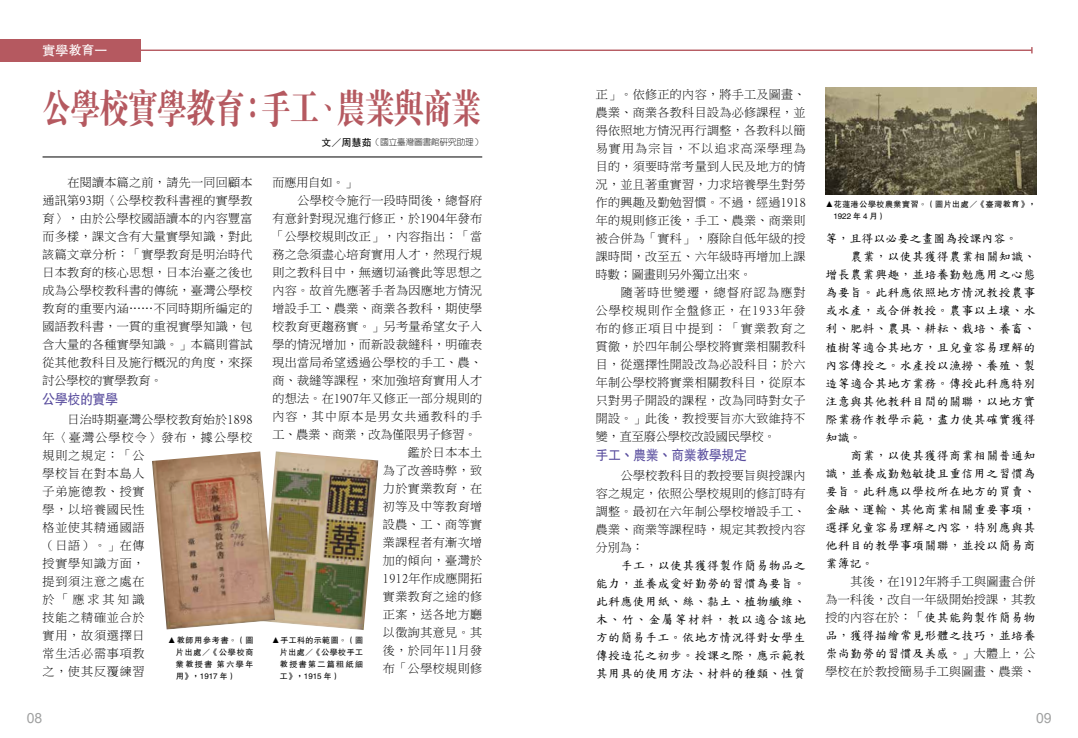
<style>
.page{position:relative;width:1078px;height:738px;background:#fff}
.page>*{position:absolute;margin:0;border:0;box-sizing:border-box;transform-origin:0 0}
.t1{font:40px "FZDBSB B51 0";letter-spacing:-.04em;color:#b55960;scale:.75 1}
.t2{font:14px "FZHTB B51 0";color:#584c9d;scale:.9 1}
.t3{font:14px "Arial";color:#9fa0a0}
.t4{font:13px "FZHTB B51 0";color:#fff}
.t5{font:12px/18px "Ming Li U";letter-spacing:.03em;color:#000;text-align:justify}
.t6{font:12px/18px "DF Kai Shu SB Estd BF";letter-spacing:.03em;color:#000;text-align:justify}
.t7{font:12px/18px "Ming Li U";letter-spacing:.07em;color:#000}
.t8{font:12px "Ming Li U";color:#000}
.t9{font:12px "Ming Li U";letter-spacing:.1em;color:#000}
.t10{font:12px "DF Kai Shu SB Estd BF";color:#000}
.t11{font:8.5px "FZY1 B B51 0";color:#000}
.t12{font:8px/12px "FZHTB B51 0";letter-spacing:.065em;color:#000;text-align:justify}
.s1{font-family:"FZHTB B51 0";font-size:10px}
.s2{font-family:"Ming Li U"}
</style>
<div class="page">
<hr style="left:43px;top:157px;width:439px;height:1px;background:#000">
<hr style="left:128px;top:49px;width:903px;height:2px;background:#b55960">
<div style="left:0;top:39px;width:141px;height:22px;background:#b55960"></div>
<img style="left:825px;top:88px;width:210px;height:106px">
<img style="left:275px;top:451px;width:103px;height:178px">
<img style="left:152px;top:451px;width:123px;height:178px">
<p class="t4" style="left:43px;top:43px;width:66px">實學教育一</p>
<h1 class="t1" style="left:42px;top:87px;width:587px">公學校實學教育：手工、農業與商業</h1>
<p class="t11" style="left:321px;top:138px;width:162px"><span class="s1">文／周慧茹</span>（國立臺灣圖書館研究助理）</p>
<p class="t5" style="left:272px;top:173px;width:85px">而應用自如。」</p>
<p class="t5" style="left:297px;top:191px;width:186px">公學校令施行一段時間後，總督府</p>
<p class="t5" style="left:272px;top:209px;width:211px">有意針對現況進行修正，於1904年發布</p>
<p class="t5" style="left:272px;top:227px;width:211px">「公學校規則改正」，內容指出：「當</p>
<p class="t5" style="left:272px;top:245px;width:211px">務之急須盡心培育實用人才，然現行規</p>
<p class="t5" style="left:272px;top:263px;width:211px">則之教科目中，無適切涵養此等思想之</p>
<p class="t5" style="left:272px;top:281px;width:211px">內容。故首先應著手者為因應地方情況</p>
<p class="t5" style="left:272px;top:299px;width:211px">增設手工、農業、商業各教科，期使學</p>
<p class="t5" style="left:272px;top:317px;width:211px">校教育更趨務實。」另考量希望女子入</p>
<p class="t5" style="left:272px;top:335px;width:211px">學的情況增加，而新設裁縫科，明確表</p>
<p class="t5" style="left:272px;top:353px;width:211px">現出當局希望透過公學校的手工、農、</p>
<p class="t5" style="left:272px;top:371px;width:211px">商、裁縫等課程，來加強培育實用人才</p>
<p class="t5" style="left:272px;top:389px;width:211px">的想法。在1907年又修正一部分規則的</p>
<p class="t9" style="left:272px;top:410px;width:211px">內容，其中原本是男女共通教科的手</p>
<p class="t8" style="left:272px;top:428px;width:205px">工、農業、商業，改為僅限男子修習。</p>
<p class="t5" style="left:408px;top:443px;width:76px">鑑於日本本土</p>
<p class="t5" style="left:383px;top:461px;width:101px">為了改善時弊，致</p>
<p class="t5" style="left:383px;top:479px;width:101px">力於實業教育，在</p>
<p class="t5" style="left:383px;top:497px;width:101px">初等及中等教育增</p>
<p class="t5" style="left:383px;top:515px;width:101px">設農、工、商等實</p>
<p class="t5" style="left:383px;top:533px;width:101px">業課程者有漸次增</p>
<p class="t5" style="left:383px;top:551px;width:101px">加的傾向，臺灣於</p>
<p class="t5" style="left:383px;top:569px;width:101px">1912年作成應開拓</p>
<p class="t5" style="left:383px;top:587px;width:101px">實業教育之途的修</p>
<p class="t5" style="left:383px;top:605px;width:101px">正案，送各地方廳</p>
<p class="t5" style="left:383px;top:623px;width:101px">以徵詢其意見。其</p>
<p class="t5" style="left:383px;top:641px;width:101px">後，於同年11月發</p>
<p class="t5" style="left:383px;top:659px;width:101px">布「公學校規則修</p>
<p class="t5" style="left:43px;top:173px;width:211px;text-indent:25px">在閱讀本篇之前，請先一同回顧本通訊第93期〈公學校教科書裡的實學教育〉，由於公學校國語讀本的內容豐富而多樣，課文含有大量實學知識，對此該篇文章分析：「實學教育是明治時代日本教育的核心思想，日本治臺之後也成為公學校教科書的傳統，臺灣公學校教育的重要內涵……不同時期所編定的國語教科書，一貫的重視實學知識，包含大量的各種實學知識。」本篇則嘗試從其他教科目及施行概況的角度，來探討公學校的實學教育。</p>
<p class="t2" style="left:43px;top:391px;width:85px">公學校的實學</p>
<p class="t7" style="left:43px;top:410px;width:211px;text-indent:25px">日治時期臺灣公學校教育始於1898年〈臺灣公學校令〉發布，據公學校規則之規定：「公<br>學校旨在對本島人<br>子弟施德教、授實<br>學，以培養國民性<br>格並使其精通國語<br>（日語）。」在傳<br>授實學知識方面，<br>提到須注意之處在<br>於「應求其知識<br>技能之精確並合於<br>實用，故須選擇日<br>常生活必需事項教<br>之，使其反覆練習</p>
<p class="t12" style="left:176px;top:634px;width:79px;text-indent:-8px">▲教師用參考書。（圖片出處／《公學校商業教授書 第六學年用》，1917 年）</p>
<p class="t12" style="left:280px;top:634px;width:85px;text-indent:-8px">▲手工科的示範圖。（圖片出處／《公學校手工教授書第二篇粗紙細工》，1915 年）</p>
<p class="t5" style="left:595px;top:85px;width:211px">正」。依修正的內容，將手工及圖畫、農業、商業各教科目設為必修課程，並得依照地方情況再行調整，各教科以簡易實用為宗旨，不以追求高深學理為目的，須要時常考量到人民及地方的情況，並且著重實習，力求培養學生對勞作的興趣及勤勉習慣。不過，經過1918年的規則修正後，手工、農業、商業則被合併為「實科」，廢除自低年級的授課時間，改至五、六年級時再增加上課時數；圖畫則另外獨立出來。</p>
<p class="t5" style="left:595px;top:283px;width:211px;text-indent:25px">隨著時世變遷，總督府認為應對公學校規則作全盤修正，在1933年發布的修正項目中提到：「實業教育之貫徹，於四年制公學校將實業相關教科目，從選擇性開設改為必設科目；於六年制公學校將實業相關教科目，從原本只對男子開設的課程，改為同時對女子開設。」此後，教授要旨亦大致維持不變，直至廢公學校改設國民學校。</p>
<p class="t2" style="left:595px;top:447px;width:170px">手工、農業、商業教學規定</p>
<p class="t5" style="left:595px;top:466px;width:211px;text-indent:25px">公學校教科目的教授要旨與授課內容之規定，依照公學校規則的修訂時有調整。最初在六年制公學校增設手工、農業、商業等課程時，規定其教授內容分別為：</p>
<p class="t6" style="left:595px;top:556px;width:211px;text-indent:25px">手工，以使其獲得製作簡易物品之能力，並養成愛好勤勞的習慣為要旨。此科應使用紙、絲、黏土、植物纖維、木、竹、金屬等材料，教以適合該地方的簡易手工。依地方情況得對女學生傳授造花之初步。授課之際，應示範教其用具的使用方法、材料的種類、性質</p>
<p class="t12" style="left:833px;top:198px;width:204px;text-indent:-8px">▲花蓮港公學校農業實習。（圖片出處／《臺灣教育》，<br>1922 年 4 月）</p>
<p class="t10" style="left:825px;top:232px;width:193px">等，且得以必要之畫圖為授課內容。</p>
<p class="t6" style="left:850px;top:247px;width:186px">農業，以使其獲得農業相關知識、</p>
<p class="t6" style="left:825px;top:265px;width:211px">增長農業興趣，並培養勤勉應用之心態</p>
<p class="t6" style="left:825px;top:283px;width:211px">為要旨。此科應依照地方情況教授農事</p>
<p class="t6" style="left:825px;top:301px;width:211px">或水產，或合併教授。農事以土壤、水</p>
<p class="t6" style="left:825px;top:319px;width:211px">利、肥料、農具、耕耘、栽培、養畜、</p>
<p class="t6" style="left:825px;top:337px;width:218px">植樹等適合其地方，且兒童容易理解的</p>
<p class="t6" style="left:825px;top:355px;width:211px">內容傳授之。水產授以漁撈、養殖、製</p>
<p class="t6" style="left:825px;top:373px;width:211px">造等適合其地方業務。傳授此科應特別</p>
<p class="t6" style="left:825px;top:391px;width:211px">注意與其他教科目間的關聯，以地方實</p>
<p class="t6" style="left:825px;top:409px;width:211px">際業務作教學示範，盡力使其確實獲得</p>
<p class="t6" style="left:825px;top:427px;width:37px">知識。</p>
<p class="t6" style="left:850px;top:445px;width:186px">商業，以使其獲得商業相關普通知</p>
<p class="t6" style="left:825px;top:463px;width:211px">識，並養成勤勉敏捷且重信用之習慣為</p>
<p class="t6" style="left:825px;top:481px;width:211px">要旨。此科應以學校所在地方的買賣、</p>
<p class="t6" style="left:825px;top:499px;width:211px">金融、運輸、其他商業相關重要事項，</p>
<p class="t6" style="left:825px;top:517px;width:211px">選擇兒童容易理解之內容，特別應與其</p>
<p class="t6" style="left:825px;top:535px;width:211px">他科目的教學事項關聯，並授以簡易商</p>
<p class="t6" style="left:825px;top:553px;width:49px">業簿記。</p>
<p class="t5" style="left:825px;top:571px;width:211px;text-align:right">其後，在1912年將手工與圖畫合併<br>為一科後，改自一年級開始授課，其教</p>
<p class="t6" style="left:825px;top:607px;width:211px"><span class="s2">授的內容在於：</span>「使其能夠製作簡易物品，獲得描繪常見形體之技巧，並培養崇尚勤勞的習慣及美感。」<span class="s2">大體上，公</span></p>
<p class="t5" style="left:825px;top:661px;width:211px">學校在於教授簡易手工與圖畫、農業、</p>
<p class="t3" style="left:27px;top:708px;width:17px">08</p>
<p class="t3" style="left:1035px;top:708px;width:17px">09</p>
</div>
